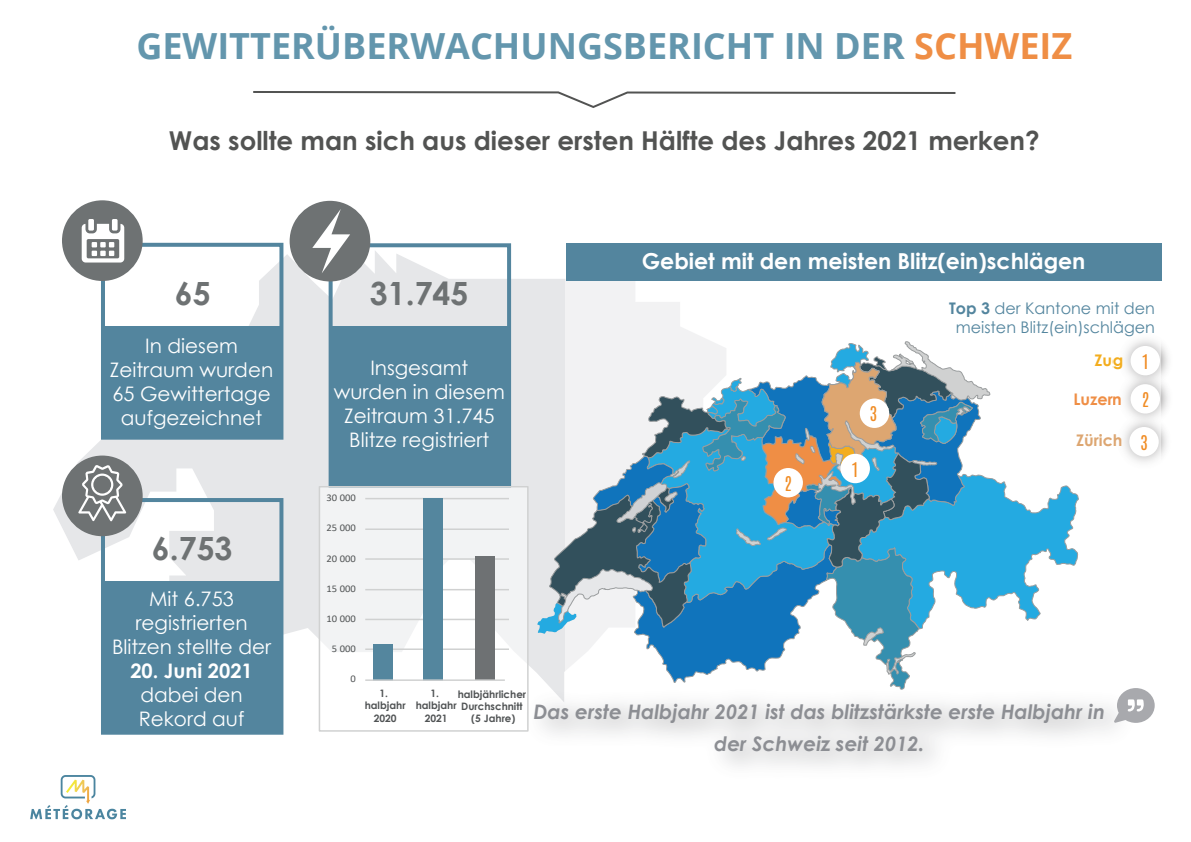
<style>
.page{position:relative;width:1191px;height:842px;background:#fff}
.page>*{position:absolute;margin:0;border:0;box-sizing:border-box;transform-origin:0 0}
.t1{font:700 36px "Open Sans";color:#6396ad}
.t2{font:700 32px "Century Gothic";color:#6e7273}
.t3{font:700 26px "Century Gothic";color:#525352}
.t4{font:700 22px "Century Gothic";color:#fff}
.t5{font:20px/24px "Century Gothic";color:#fff;text-align:center}
.t6{font:italic 700 20px/32px "Century Gothic";color:#8c8e93;text-align:center}
.t7{font:700 20px "Century Gothic";color:#fff}
.t8{font:17.2px "Antonio";color:#f08c24}
.t9{font:16px/19.2px "Century Gothic";color:#53859e;text-align:center}
.t10{font:700 16px "Century Gothic";color:#ef8e45}
.t11{font:700 16px "Century Gothic";color:#dda671}
.t12{font:700 16px "Century Gothic";color:#f3ad1e}
.t13{font:700 10.2px/12.2px "Century Gothic";color:#515455;text-align:center}
.t14{font:10.2px "Calibri";letter-spacing:-.005em;color:#515455;scale:1.04 1}
.s1{color:#ef8e45}
.s2{font-weight:700}
</style>
<div class="page">
<svg style="left:53px;top:250px;width:512px;height:452px;fill:#e6e7e9"></svg>
<svg style="left:253px;top:91px;width:703px;height:17px"></svg>
<div style="left:328px;top:243px;width:183px;height:245px;border:4px solid #53859e"></div>
<div style="left:330px;top:327px;width:178px;height:159px;background:#53859e"></div>
<div style="left:290px;top:201px;width:80px;height:80px;background:#6e7273;border-radius:50%"></div>
<svg style="left:312px;top:209px;width:38px;height:64px"></svg>
<div style="left:101px;top:243px;width:182px;height:197px;border:4px solid #53859e"></div>
<div style="left:102px;top:326px;width:179px;height:112px;background:#53859e"></div>
<div style="left:62px;top:200px;width:81px;height:81px;background:#6e7273;border-radius:50%"></div>
<svg style="left:82px;top:224px;width:42px;height:38px"></svg>
<div style="left:88px;top:219px;width:6px;height:12px;background:#fff"></div>
<div style="left:112px;top:219px;width:6px;height:12px;background:#fff"></div>
<div style="left:101px;top:498px;width:182px;height:237px;border:4px solid #53859e"></div>
<div style="left:102px;top:582px;width:179px;height:151px;background:#53859e"></div>
<div style="left:62px;top:456px;width:81px;height:80px;background:#6e7273;border-radius:50%"></div>
<svg style="left:78px;top:465px;width:48px;height:56px"></svg>
<img style="left:30px;top:775px;width:96px;height:45px">
<div style="left:566px;top:243px;width:595px;height:37px;background:#53859e"></div>
<img style="left:1125px;top:392px;width:43px;height:18px">
<div style="left:1130px;top:384px;width:30px;height:30px;background:#fff;border-radius:50%"></div>
<img style="left:1125px;top:340px;width:43px;height:52px">
<div style="left:1130px;top:346px;width:30px;height:29px;background:#fff;border-radius:50%"></div>
<img style="left:1124px;top:410px;width:43px;height:52px">
<div style="left:1129px;top:427px;width:29px;height:29px;background:#fff;border-radius:50%"></div>
<svg style="left:1114px;top:688px;width:40px;height:35px"></svg>
<div style="left:319px;top:486px;width:209px;height:245px;background:linear-gradient(to right,#f6f7f8,#f9fafa)"></div>
<hr style="left:365px;top:498px;width:143px;height:1px;background:#d0d1d1">
<hr style="left:365px;top:528px;width:143px;height:2px;background:#d0d1d1">
<hr style="left:365px;top:558px;width:143px;height:2px;background:#d0d1d1">
<hr style="left:365px;top:589px;width:143px;height:1px;background:#d0d1d1">
<hr style="left:365px;top:619px;width:143px;height:1px;background:#d0d1d1">
<hr style="left:365px;top:648px;width:143px;height:2px;background:#d0d1d1">
<div style="left:475px;top:556px;width:20px;height:123px;background:#6e7173"></div>
<div style="left:373px;top:644px;width:20px;height:36px;background:#54869e"></div>
<div style="left:423px;top:498px;width:19px;height:182px;background:#54869e"></div>
<hr style="left:365px;top:679px;width:140px;height:2px;background:#d0d1d1">
<div style="left:319px;top:486px;width:209px;height:245px;border:2px solid #d0d1d1"></div>
<svg style="left:537px;top:342px;width:541px;height:347px"></svg>
<div style="left:840px;top:454px;width:30px;height:29px;background:#fff;border-radius:50%"></div>
<div style="left:859px;top:398px;width:30px;height:30px;background:#fff;border-radius:50%"></div>
<div style="left:773px;top:468px;width:30px;height:29px;background:#fff;border-radius:50%"></div>
<h1 class="t1" style="left:136px;top:21px;width:937px">GEWITTERÜBERWACHUNGSBERICHT IN DER <span class="s1">SCHWEIZ</span></h1>
<h3 class="t3" style="left:169px;top:121px;width:872px">Was sollte man sich aus dieser ersten Hälfte des Jahres 2021 merken?</h3>
<h2 class="t2" style="left:175px;top:269px;width:37px">65</h2>
<p class="t5" style="left:110px;top:333px;width:165px">In diesem<br>Zeitraum wurden<br>65 Gewittertage aufgezeichnet</p>
<h2 class="t2" style="left:152px;top:524px;width:82px">6.753</h2>
<p class="t5" style="left:112px;top:587px;width:161px">Mit 6.753 registrierten<br>Blitzen stellte der</p>
<p class="t7" style="left:130px;top:656px;width:124px">20. Juni 2021</p>
<p class="t5" style="left:139px;top:683px;width:107px;text-align:left">dabei den<br>Rekord auf</p>
<h2 class="t2" style="left:370px;top:269px;width:100px">31.745</h2>
<p class="t5" style="left:334px;top:356px;width:173px">Insgesamt wurden in diesem<br>Zeitraum 31.745<br>Blitze registriert</p>
<p class="t14" style="left:327px;top:491px;width:30px">30 000</p>
<p class="t14" style="left:327px;top:521px;width:30px">25 000</p>
<p class="t14" style="left:327px;top:551px;width:30px">20 000</p>
<p class="t14" style="left:326px;top:581px;width:30px">15 000</p>
<p class="t4" style="left:642px;top:244px;width:445px">Gebiet mit den meisten Blitz(ein)schlägen</p>
<p class="t8" style="left:784px;top:471px;width:9px">2</p>
<p class="t8" style="left:870px;top:401px;width:9px">3</p>
<p class="t8" style="left:851px;top:457px;width:9px">1</p>
<p class="t9" style="left:949px;top:298px;width:207px"><span class="s2">Top 3</span> der Kantone mit den meisten Blitz(ein)schlägen</p>
<p class="t12" style="left:1094px;top:348px;width:30px">Zug</p>
<p class="t10" style="left:1073px;top:387px;width:50px">Luzern</p>
<p class="t11" style="left:1076px;top:428px;width:48px">Zürich</p>
<p class="t8" style="left:1141px;top:349px;width:9px">1</p>
<p class="t8" style="left:1141px;top:388px;width:9px">2</p>
<p class="t8" style="left:1140px;top:430px;width:9px">3</p>
<p class="t14" style="left:326px;top:611px;width:30px">10 000</p>
<p class="t14" style="left:332px;top:642px;width:24px">5 000</p>
<p class="t14" style="left:350px;top:672px;width:7px">0</p>
<p class="t13" style="left:365px;top:687px;width:43px">1. halbjahr<br>2020</p>
<p class="t13" style="left:416px;top:686px;width:108px;line-height:13px;text-align:left;text-indent:15px">1.<br>halbjahr Durchschnitt</p>
<p class="t13" style="left:457px;top:687px;width:70px">halbjährlicher</p>
<p class="t13" style="left:471px;top:712px;width:46px">(5 Jahre)</p>
<p class="t13" style="left:425px;top:711px;width:24px">2021</p>
<p class="t6" style="left:533px;top:695px;width:573px">Das erste Halbjahr 2021 ist das blitzstärkste erste Halbjahr in der Schweiz seit 2012.</p>
</div>
